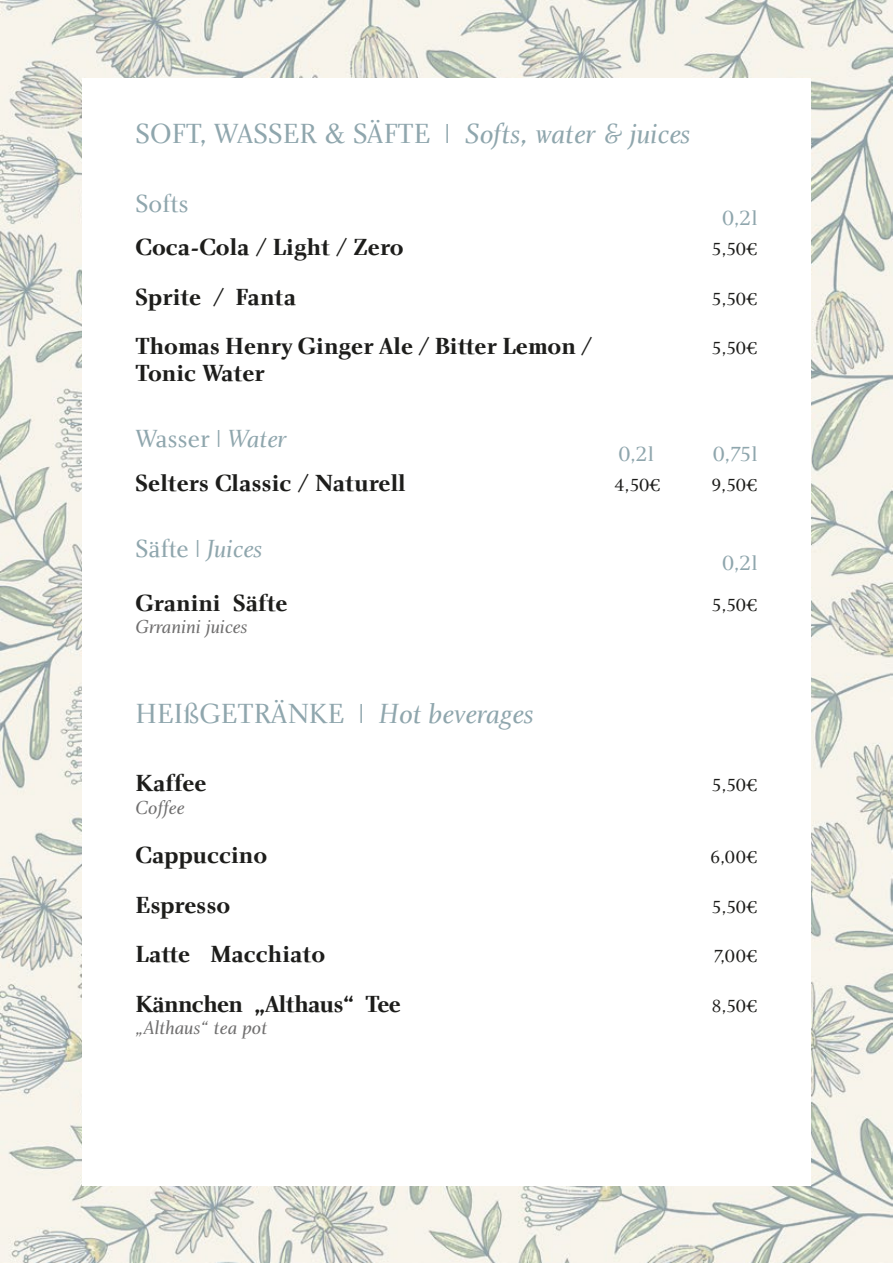
<style>
.page{position:relative;width:893px;height:1263px;background:#fff}
.page>*{position:absolute;margin:0;border:0;box-sizing:border-box;transform-origin:0 0}
.t1{font:28.5px "Charlotte Book Plain";color:#8fa6ad}
.t2{font:25.5px "Charlotte Book Plain";color:#8fa6ad}
.t3{font:25.5px "Charlotte Book Italic Plain";color:#8fa6ad}
.t4{font:24px "Charlotte Bold Plain";color:#1d1d1b}
.t5{font:24px "Charlotte Bold Plain";letter-spacing:-.025em;color:#1d1d1b}
.t6{font:21px "Charlotte Book Plain";color:#8fa6ad}
.t7{font:19.5px "Charlotte Book Italic Plain";color:#706f6f}
.t8{font:18px "Charlotte Book Plain";letter-spacing:-.07em;color:#1d1d1b}
.s1{font-family:"Charlotte Book Italic Plain"}
.s2{font-family:"Charlotte Book Plain"}
</style>
<div class="page">
<img style="left:0;top:0;width:893px;height:1263px">
<div style="left:82px;top:78px;width:729px;height:1107px;background:#fff"></div>
<p class="t1" style="left:136px;top:118px;width:556px">SOFT, WASSER &amp; SÄFTE | <span class="s1">Softs, water &amp; juices</span></p>
<p class="t2" style="left:136px;top:189px;width:55px">Softs</p>
<p class="t6" style="left:722px;top:207px;width:37px">0,2l</p>
<p class="t4" style="left:136px;top:233px;width:270px">Coca-Cola / Light / Zero</p>
<p class="t8" style="left:711px;top:239px;width:48px">5,50€</p>
<p class="t4" style="left:136px;top:283px;width:162px">Sprite / Fanta</p>
<p class="t8" style="left:711px;top:289px;width:48px">5,50€</p>
<p class="t4" style="left:136px;top:332px;width:458px">Thomas Henry Ginger Ale / Bitter Lemon /</p>
<p class="t8" style="left:711px;top:338px;width:48px">5,50€</p>
<p class="t4" style="left:136px;top:359px;width:131px">Tonic Water</p>
<p class="t2" style="left:136px;top:425px;width:152px">Wasser <span class="s1">| Water</span></p>
<p class="t6" style="left:618px;top:442px;width:37px">0,2l</p>
<p class="t6" style="left:712px;top:442px;width:47px">0,75l</p>
<p class="t4" style="left:136px;top:469px;width:272px">Selters Classic / Naturell</p>
<p class="t8" style="left:614px;top:475px;width:48px">4,50€</p>
<p class="t8" style="left:711px;top:475px;width:48px">9,50€</p>
<p class="t3" style="left:136px;top:534px;width:128px"><span class="s2">Säfte</span> | Juices</p>
<p class="t6" style="left:722px;top:552px;width:37px">0,2l</p>
<p class="t4" style="left:136px;top:589px;width:154px">Granini Säfte</p>
<p class="t8" style="left:711px;top:595px;width:48px">5,50€</p>
<p class="t7" style="left:136px;top:616px;width:114px">Grranini juices</p>
<p class="t1" style="left:136px;top:698px;width:400px">HEIßGETRÄNKE | <span class="s1">Hot beverages</span></p>
<p class="t4" style="left:136px;top:769px;width:73px">Kaffee</p>
<p class="t8" style="left:711px;top:775px;width:48px">5,50€</p>
<p class="t7" style="left:136px;top:797px;width:51px">Coffee</p>
<p class="t4" style="left:136px;top:841px;width:133px">Cappuccino</p>
<p class="t8" style="left:710px;top:847px;width:49px">6,00€</p>
<p class="t4" style="left:136px;top:891px;width:96px">Espresso</p>
<p class="t8" style="left:711px;top:897px;width:48px">5,50€</p>
<p class="t4" style="left:136px;top:940px;width:191px">Latte Macchiato</p>
<p class="t8" style="left:713px;top:946px;width:46px">7,00€</p>
<p class="t5" style="left:136px;top:990px;width:267px">Kännchen „Althaus“ Tee</p>
<p class="t8" style="left:711px;top:996px;width:48px">8,50€</p>
<p class="t7" style="left:136px;top:1017px;width:133px">„Althaus“ tea pot</p>
</div>
